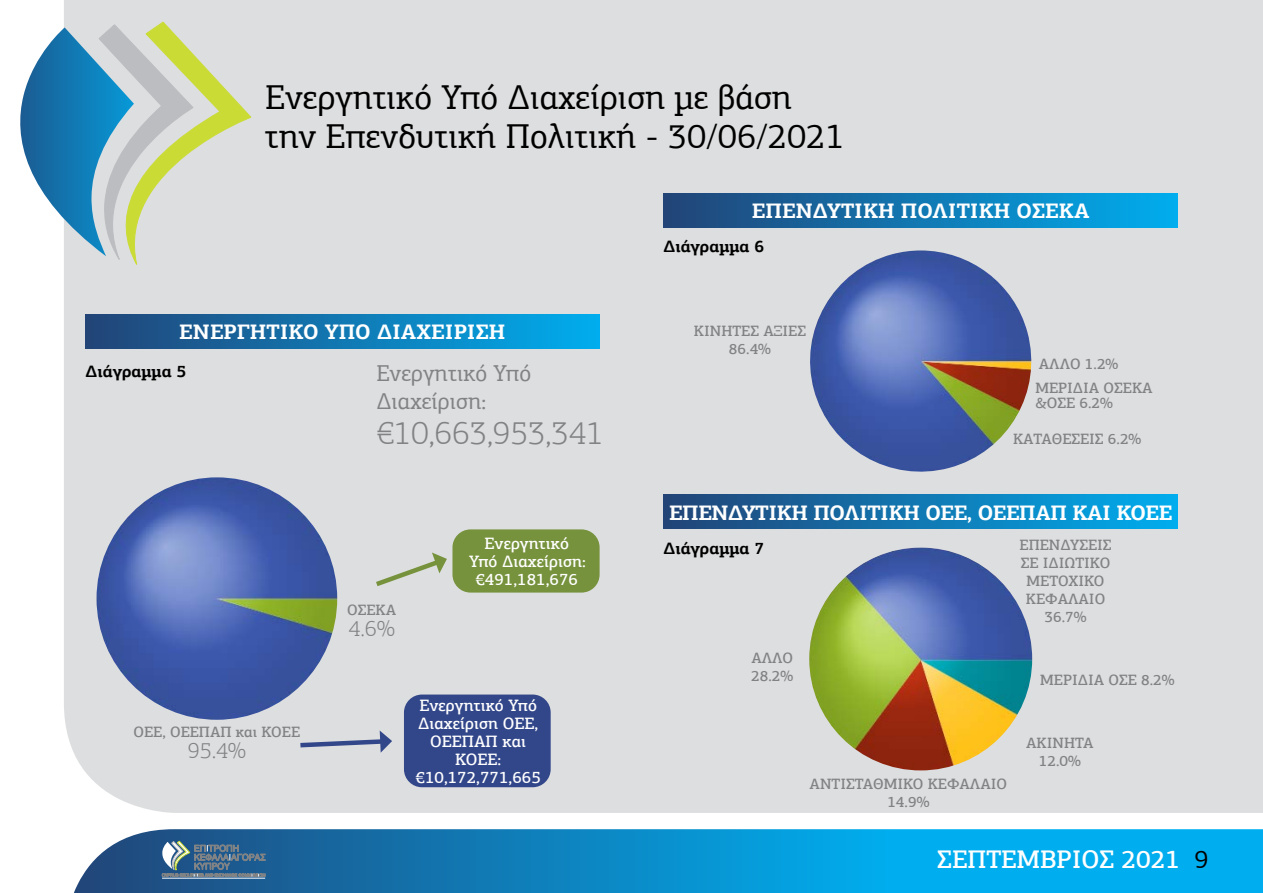
<style>
.page{position:relative;width:1263px;height:893px;background:#fff}
.page>*{position:absolute;margin:0;border:0;box-sizing:border-box;transform-origin:0 0}
.t1{font:34.5px/39px "PF Agora Slab Pro";color:#000}
.t2{font:300 33px "PF Agora Slab Pro";letter-spacing:-.01em;color:#808284}
.t3{font:500 25.5px "PF Agora Slab Pro";color:#fff}
.t4{font:22.95px/27.6px "PF Agora Slab Pro";color:#808284}
.t5{font:300 22.5px "PF Agora Slab Pro";color:#808284}
.t6{font:700 21px "PF Agora Slab Pro";color:#fff}
.t7{font:700 21px "PF Agora Slab Pro";letter-spacing:-.02em;color:#fff}
.t8{font:500 16.5px/18px "PF Agora Slab Pro";color:#fff;text-align:center}
.t9{font:700 16.5px "PF Agora Slab Pro";color:#000}
.t10{font:500 15px/18px "PF Agora Slab Pro";color:#808284;text-align:center}
.s1{font-weight:400;color:#000}
</style>
<div class="page">
<div style="left:64px;top:0;width:1199px;height:813px;background:#dddedf"></div>
<svg style="left:74px;top:829px;width:1189px;height:64px;background:#1091cc"></svg>
<hr style="left:162px;top:878px;width:103px;height:1px;background:#fff">
<svg style="left:161px;top:841px;width:104px;height:36px;background:#507592"></svg>
<svg style="left:20px;top:22px;width:231px;height:243px;background:#abc5c4"></svg>
<div style="left:85px;top:314px;width:515px;height:34px;background:linear-gradient(to right,#247,#00adee)"></div>
<div style="left:663px;top:193px;width:515px;height:34px;background:linear-gradient(to right,#247,#00adee)"></div>
<div style="left:663px;top:495px;width:515px;height:34px;background:linear-gradient(to right,#247,#00adee)"></div>
<img style="left:97px;top:477px;width:240px;height:243px">
<div style="left:452px;top:529px;width:148px;height:64px;background:#76923c;border-radius:18px"></div>
<div style="left:404px;top:694px;width:147px;height:93px;background:#32478a;border-radius:18px"></div>
<svg style="left:371px;top:552px;width:76px;height:38px;background:#ced3c7"></svg>
<svg style="left:296px;top:730px;width:96px;height:23px;background:#b6bccc"></svg>
<img style="left:798px;top:250px;width:245px;height:231px">
<img style="left:809px;top:547px;width:223px;height:223px;border-radius:111px">
<h1 class="t1" style="left:265px;top:78px;width:581px">Ενεργητικό Υπό Διαχείριση με βάση την Επενδυτική Πολιτική - 30/06/2021</h1>
<h3 class="t6" style="left:752px;top:198px;width:339px">ΕΠΕΝΔΥΤΙΚΉ ΠΟΛΙΤΙΚΉ ΟΣΕΚΑ</h3>
<h3 class="t6" style="left:179px;top:318px;width:328px">ΕΝΕΡΓΗΤΙΚΌ ΥΠΌ ΔΙΑΧΕΊΡΙΣΗ</h3>
<p class="t9" style="left:86px;top:360px;width:102px">Διάγραμμα 5</p>
<p class="t10" style="left:134px;top:723px;width:168px">ΟΕΕ, ΟΕΕΠΑΠ και ΚΟΕΕ</p>
<h3 class="t5" style="left:188px;top:738px;width:60px">95.4%</h3>
<h3 class="t4" style="left:376px;top:360px;width:156px">Ενεργητικό Υπό<br>Διαχείριση:</h3>
<h2 class="t2" style="left:376px;top:413px;width:229px">€10,663,953,341</h2>
<p class="t10" style="left:347px;top:601px;width:51px">ΟΣΕΚΑ</p>
<h3 class="t5" style="left:349px;top:615px;width:48px">4.6%</h3>
<p class="t8" style="left:469px;top:534px;width:118px">Ενεργητικό<br>Υπό Διαχείριση: €491,181,676</p>
<p class="t8" style="left:415px;top:696px;width:127px">Ενεργητικό Υπό<br>Διαχείριση ΟΕΕ,<br>ΟΕΕΠΑΠ και<br>ΚΟΕΕ: €10,172,771,665</p>
<p class="t9" style="left:663px;top:236px;width:102px">Διάγραμμα 6</p>
<p class="t10" style="left:694px;top:321px;width:114px">ΚΙΝΗΤΕΣ ΑΞΙΕΣ<br>86.4%</p>
<p class="t10" style="left:1039px;top:354px;width:81px">ΑΛΛΟ 1.2%</p>
<p class="t10" style="left:1035px;top:381px;width:119px;line-height:15px;text-align:left">ΜΕΡΙΔΙΑ ΟΣΕΚΑ &amp;ΟΣΕ 6.2%</p>
<p class="t10" style="left:1013px;top:430px;width:130px">ΚΑΤΑΘΕΣΕΙΣ 6.2%</p>
<h3 class="t7" style="left:669px;top:499px;width:505px">ΕΠΕΝΔΥΤΙΚΉ ΠΟΛΙΤΙΚΉ ΟΕΕ, ΟΕΕΠΑΠ ΚΑΙ ΚΟΕΕ</h3>
<p class="t9" style="left:663px;top:538px;width:102px">Διάγραμμα 7</p>
<p class="t10" style="left:751px;top:648px;width:44px;text-align:left">ΆΛΛΟ<br>28.2%</p>
<p class="t10" style="left:1019px;top:536px;width:94px">ΕΠΕΝΔΥΣΕΙΣ<br>ΣΕ ΙΔΙΩΤΙΚΟ<br>ΜΕΤΟΧΙΚΟ<br>ΚΕΦΑΛΑΙΟ<br>36.7%</p>
<p class="t10" style="left:1040px;top:670px;width:136px">ΜΕΡΙΔΙΑ ΟΣΕ 8.2%</p>
<p class="t10" style="left:810px;top:775px;width:199px">ΑΝΤΙΣΤΑΘΜΙΚΟ ΚΕΦΑΛΑΙΟ<br>14.9%</p>
<p class="t10" style="left:1026px;top:733px;width:69px">ΑΚΙΝΗΤΑ<br>12.0%</p>
<h3 class="t3" style="left:937px;top:843px;width:273px">ΣΕΠΤΈΜΒΡΙΟΣ 2021 <span class="s1">9</span></h3>
</div>
